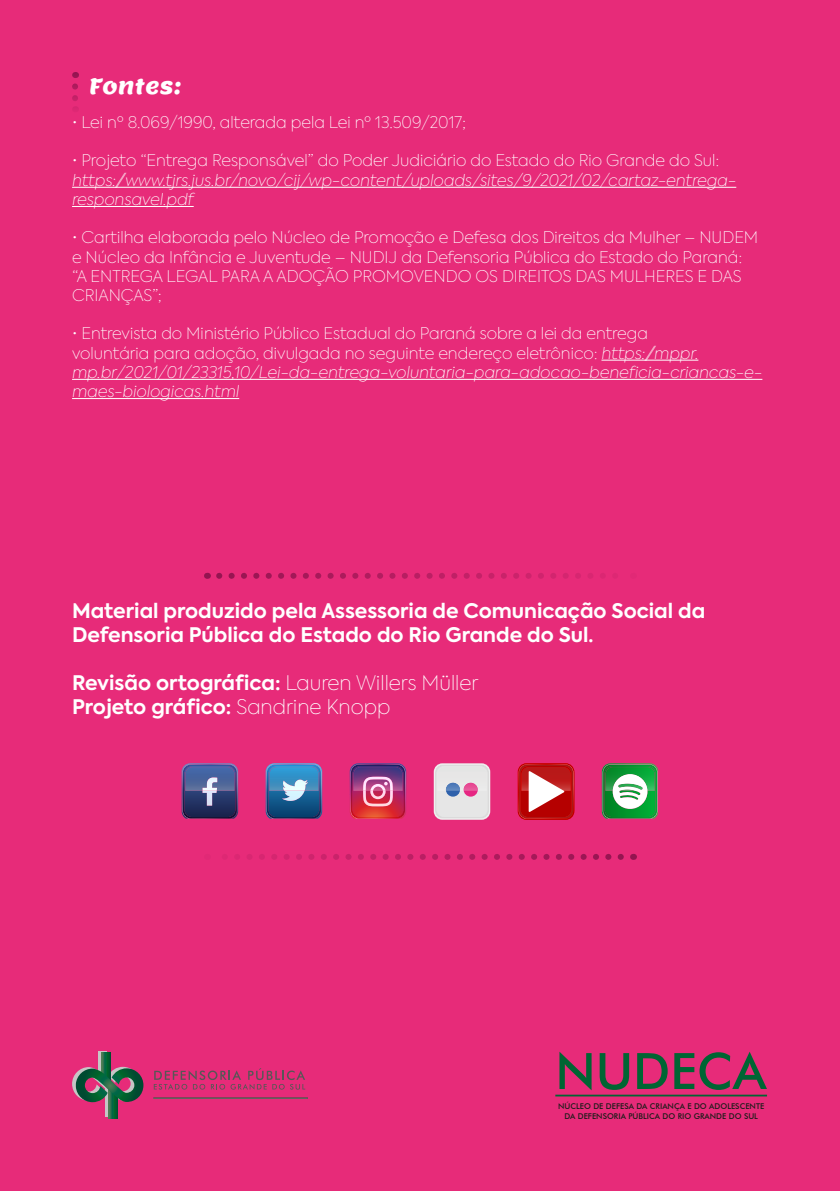
<style>
.page{position:relative;width:840px;height:1191px;background:#fff}
.page>*{position:absolute;margin:0;border:0;box-sizing:border-box;transform-origin:0 0}
.t1{font:500 50.2px "Futura BT";color:#006533}
.t2{font:22px "Lemon";color:#fff}
.t3{font:700 20px/24px "Axiforma";color:#fff}
.t4{font:100 16px/19.2px "Axiforma";color:#fff}
.t5{font:italic 100 16px/19.2px "Axiforma";color:#fff}
.t6{font:500 8px/9.6px "Futura BT";color:#1d1d1b;text-align:center}
.s1{font-style:italic}
.s2{font-weight:100}
</style>
<div class="page">
<div style="left:0;top:0;width:839px;height:1191px;background:#e72b79"></div>
<svg style="left:105px;top:1102px;width:4px;height:15px"></svg>
<div style="left:98px;top:1050px;width:9px;height:29px;background:#c6c6c6"></div>
<svg style="left:154px;top:1068px;width:151px;height:21px"></svg>
<hr style="left:153px;top:1097px;width:155px;height:1px;background:#006533">
<svg style="left:109px;top:1102px;width:8px;height:16px"></svg>
<svg style="left:101px;top:1052px;width:9px;height:14px"></svg>
<svg style="left:72px;top:1066px;width:71px;height:36px"></svg>
<hr style="left:555px;top:1094px;width:211px;height:2px;background:#006533">
<svg style="left:517px;top:763px;width:57px;height:56px;background:#cb494b"></svg>
<svg style="left:181px;top:763px;width:57px;height:52px"></svg>
<img style="left:182px;top:764px;width:55px;height:54px">
<img style="left:202px;top:777px;width:15px;height:28px">
<svg style="left:265px;top:763px;width:57px;height:53px"></svg>
<img style="left:266px;top:764px;width:55px;height:54px">
<img style="left:282px;top:790px;width:22px;height:11px">
<img style="left:283px;top:779px;width:25px;height:11px">
<svg style="left:433px;top:763px;width:57px;height:56px"></svg>
<svg style="left:434px;top:764px;width:55px;height:55px;background:#ddd5dd"></svg>
<svg style="left:349px;top:763px;width:57px;height:55px;background:#a9416e"></svg>
<img style="left:370px;top:784px;width:15px;height:15px">
<svg style="left:601px;top:763px;width:56px;height:55px;background:#58ad6d"></svg>
<hr style="left:72px;top:187px;width:663px;height:1px;background:#fff">
<hr style="left:72px;top:206px;width:122px;height:1px;background:#fff">
<hr style="left:601px;top:360px;width:97px;height:1px;background:#fff">
<hr style="left:72px;top:379px;width:690px;height:1px;background:#fff">
<hr style="left:72px;top:398px;width:167px;height:1px;background:#fff">
<svg style="left:72px;top:86px;width:6px;height:24px"></svg>
<svg style="left:219px;top:573px;width:386px;height:6px"></svg>
<svg style="left:235px;top:854px;width:385px;height:6px"></svg>
<h2 class="t2" style="left:89px;top:72px;width:93px">Fontes:</h2>
<p class="t4" style="left:72px;top:113px;width:395px">• Lei nº 8.069/1990, alterada pela Lei nº 13.509/2017;</p>
<p class="t4" style="left:72px;top:151px;width:648px">• Projeto “Entrega Responsável” do Poder Judiciário do Estado do Rio Grande do Sul:</p>
<p class="t5" style="left:72px;top:170px;width:665px">https:/www.tjrs.jus.br/novo/cij/wp-content/uploads/sites/9/2021/02/cartaz-entrega&shy;responsavel.pdf</p>
<p class="t4" style="left:72px;top:228px;width:687px">• Cartilha elaborada pelo Núcleo de Promoção e Defesa dos Direitos da Mulher – NUDEM e Núcleo da Infância e Juventude – NUDIJ da Defensoria Pública do Estado do Paraná: “A ENTREGA LEGAL PARA A ADOÇÃO PROMOVENDO OS DIREITOS DAS MULHERES E DAS CRIANÇAS”;</p>
<p class="t4" style="left:72px;top:324px;width:691px">• Entrevista do Ministério Público Estadual do Paraná sobre a lei da entrega<br>voluntária para adoção, divulgada no seguinte endereço eletrônico: <span class="s1">https:/mppr. mp.br/2021/01/23315,10/Lei-da-entrega-voluntaria-para-adocao-beneficia-criancas-e&shy;maes-biologicas.html</span></p>
<p class="t3" style="left:72px;top:599px;width:634px">Material produzido pela Assessoria de Comunicação Social da<br>Defensoria Pública do Estado do Rio Grande do Sul.</p>
<p class="t3" style="left:72px;top:671px;width:408px">Revisão ortográfica: <span class="s2">Lauren Willers Müller<br></span>Projeto gráfico: <span class="s2">Sandrine Knopp</span></p>
<h1 class="t1" style="left:555px;top:1040px;width:212px">NUDECA</h1>
<p class="t6" style="left:557px;top:1101px;width:208px">NÚCLEO DE DEFESA DA CRIANÇA E DO ADOLESCENTE<br>DA DEFENSORIA PÚBLICA DO RIO GRANDE DO SUL</p>
</div>
